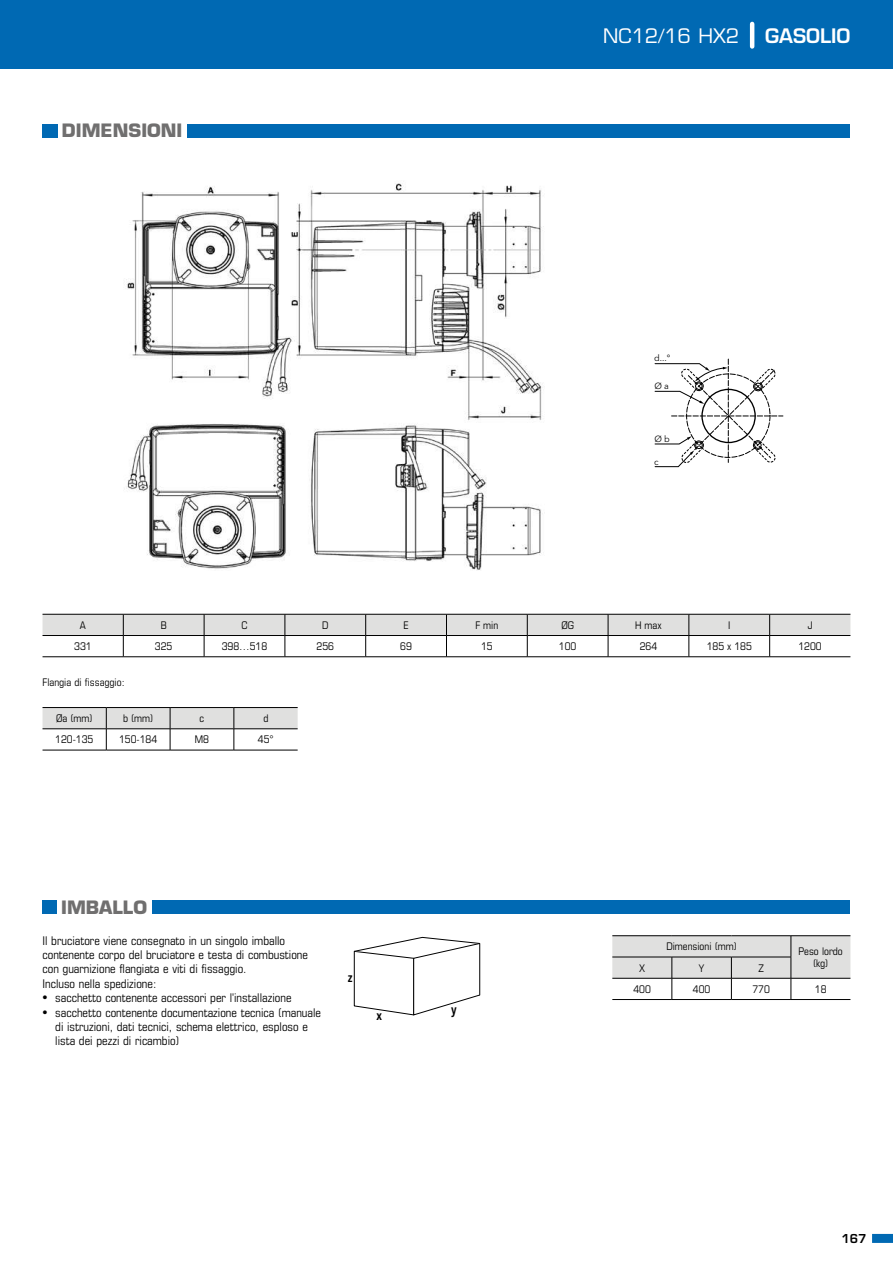
<style>
.page{position:relative;width:893px;height:1263px;background:#fff}
.page>*{position:absolute;margin:0;border:0;box-sizing:border-box;transform-origin:0 0}
.t1{font:19.5px "Eurostile LT Std";color:#fff}
.t2{font:600 19.5px "Eurostile LT Std";color:#fff}
.t3{font:700 18px "Eurostile LT Std";color:#706f6f}
.t4{font:600 condensed 13.05px "Avenir Next LT Pro";color:#000}
.t5{font:condensed 12px/14.4px "Eurostile LT Std";color:#000}
.t6{font:600 12px "Eurostile LT Std";color:#000}
.t7{font:condensed 10.5px/12.6px "Eurostile LT Std";color:#000;text-align:center}
.t8{font:8.85px "Avenir Next LT Pro";color:#000}
.s1{font-stretch:condensed}
.s2{font-family:"Myriad Pro";font-stretch:normal;font-size:18px}
</style>
<div class="page">
<div style="left:0;top:0;width:893px;height:68px;background:#0069b3"></div>
<div style="left:872px;top:1234px;width:21px;height:9px;background:#0069b3"></div>
<hr style="left:750px;top:24px;width:4px;height:22px;background:#fff">
<div style="left:43px;top:900px;width:807px;height:14px;background:#0069b3"></div>
<div style="left:57px;top:895px;width:94px;height:23px;background:#fff"></div>
<div style="left:43px;top:124px;width:807px;height:13px;background:#0069b3"></div>
<div style="left:58px;top:120px;width:129px;height:21px;background:#fff"></div>
<img style="left:126px;top:183px;width:419px;height:387px">
<svg style="left:43px;top:614px;width:807px;height:42px"></svg>
<hr style="left:43px;top:656px;width:80px;height:1px;background:#000">
<hr style="left:123px;top:656px;width:81px;height:1px;background:#000">
<hr style="left:204px;top:656px;width:81px;height:1px;background:#000">
<hr style="left:285px;top:656px;width:81px;height:1px;background:#000">
<hr style="left:366px;top:656px;width:80px;height:1px;background:#000">
<hr style="left:446px;top:656px;width:81px;height:1px;background:#000">
<hr style="left:527px;top:656px;width:81px;height:1px;background:#000">
<hr style="left:608px;top:656px;width:81px;height:1px;background:#000">
<hr style="left:689px;top:656px;width:81px;height:1px;background:#000">
<hr style="left:770px;top:656px;width:80px;height:1px;background:#000">
<hr style="left:612px;top:935px;width:60px;height:1px;background:#000">
<hr style="left:672px;top:935px;width:59px;height:1px;background:#000">
<hr style="left:731px;top:935px;width:60px;height:1px;background:#000">
<hr style="left:791px;top:935px;width:59px;height:1px;background:#000">
<hr style="left:612px;top:999px;width:60px;height:1px;background:#000">
<hr style="left:672px;top:999px;width:59px;height:1px;background:#000">
<hr style="left:731px;top:999px;width:60px;height:1px;background:#000">
<svg style="left:612px;top:936px;width:238px;height:63px"></svg>
<hr style="left:791px;top:999px;width:59px;height:1px;background:#000">
<hr style="left:43px;top:750px;width:63px;height:1px;background:#000">
<hr style="left:106px;top:750px;width:64px;height:1px;background:#000">
<hr style="left:170px;top:750px;width:64px;height:1px;background:#000">
<hr style="left:234px;top:750px;width:64px;height:1px;background:#000">
<svg style="left:43px;top:707px;width:255px;height:43px"></svg>
<svg style="left:354px;top:937px;width:126px;height:78px"></svg>
<hr style="left:479px;top:943px;width:1px;height:52px;background:#000">
<svg style="left:655px;top:359px;width:128px;height:108px"></svg>
<h2 class="t3" style="left:62px;top:120px;width:122px">DIMENSIONI</h2>
<h1 class="t1" style="left:603px;top:24px;width:138px">NC12<span class="s1">/</span>16 HX2</h1>
<h1 class="t2" style="left:765px;top:23px;width:87px">GASOLIO</h1>
<p class="t8" style="left:654px;top:353px;width:18px">d...°</p>
<p class="t8" style="left:654px;top:380px;width:16px">Ø a</p>
<p class="t8" style="left:654px;top:433px;width:17px">Ø b</p>
<p class="t8" style="left:654px;top:456px;width:6px">c</p>
<p class="t7" style="left:80px;top:619px;width:8px">A</p>
<p class="t7" style="left:161px;top:619px;width:8px">B</p>
<p class="t7" style="left:241px;top:619px;width:8px">C</p>
<p class="t7" style="left:322px;top:619px;width:8px">D</p>
<p class="t7" style="left:403px;top:619px;width:7px">E</p>
<p class="t7" style="left:475px;top:619px;width:24px">F min</p>
<p class="t7" style="left:561px;top:619px;width:14px">ØG</p>
<p class="t7" style="left:635px;top:619px;width:28px">H max</p>
<p class="t7" style="left:728px;top:619px;width:4px">I</p>
<p class="t7" style="left:808px;top:619px;width:6px">J</p>
<p class="t7" style="left:74px;top:640px;width:19px">331</p>
<p class="t7" style="left:155px;top:640px;width:19px">325</p>
<p class="t7" style="left:222px;top:640px;width:47px">398…518</p>
<p class="t7" style="left:317px;top:640px;width:19px">256</p>
<p class="t7" style="left:400px;top:640px;width:13px">69</p>
<p class="t7" style="left:481px;top:640px;width:13px">15</p>
<p class="t7" style="left:559px;top:640px;width:19px">100</p>
<p class="t7" style="left:640px;top:640px;width:19px">264</p>
<p class="t7" style="left:707px;top:640px;width:47px">185 x 185</p>
<p class="t7" style="left:798px;top:640px;width:25px">1200</p>
<p class="t7" style="left:43px;top:676px;width:84px">Flangia di fissaggio:</p>
<p class="t7" style="left:56px;top:712px;width:38px">Øa (mm)</p>
<p class="t7" style="left:123px;top:712px;width:32px">b (mm)</p>
<p class="t7" style="left:200px;top:712px;width:6px">c</p>
<p class="t7" style="left:263px;top:712px;width:7px">d</p>
<p class="t7" style="left:55px;top:733px;width:40px">120-135</p>
<p class="t7" style="left:119px;top:733px;width:40px">150-184</p>
<p class="t7" style="left:195px;top:733px;width:16px">M8</p>
<p class="t7" style="left:258px;top:733px;width:17px">45°</p>
<h2 class="t3" style="left:61px;top:896px;width:87px">IMBALLO</h2>
<p class="t5" style="left:43px;top:933px;width:267px">Il bruciatore viene consegnato in un singolo imballo contenente corpo del bruciatore e testa di combustione con guarnizione flangiata e viti di fissaggio.<br>Incluso nella spedizione:</p>
<p class="t5" style="left:43px;top:990px;width:251px"><span class="s2">•</span> sacchetto contenente accessori per l'installazione</p>
<p class="t5" style="left:55px;top:1005px;width:267px;text-indent:-13px"><span class="s2">•</span> sacchetto contenente documentazione tecnica (manuale di istruzioni, dati tecnici, schema elettrico, esploso e lista dei pezzi di ricambio)</p>
<p class="t4" style="left:348px;top:969px;width:6px">z</p>
<p class="t4" style="left:376px;top:1007px;width:7px">x</p>
<p class="t4" style="left:451px;top:1001px;width:7px">y</p>
<p class="t7" style="left:666px;top:940px;width:72px">Dimensioni (mm)</p>
<p class="t7" style="left:798px;top:944px;width:46px">Peso lordo (kg)</p>
<p class="t7" style="left:639px;top:961px;width:8px">X</p>
<p class="t7" style="left:699px;top:961px;width:7px">Y</p>
<p class="t7" style="left:758px;top:961px;width:7px">Z</p>
<p class="t7" style="left:633px;top:982px;width:19px">400</p>
<p class="t7" style="left:693px;top:982px;width:19px">400</p>
<p class="t7" style="left:752px;top:982px;width:19px">770</p>
<p class="t7" style="left:815px;top:982px;width:13px">18</p>
<p class="t6" style="left:841px;top:1231px;width:27px">167</p>
</div>
